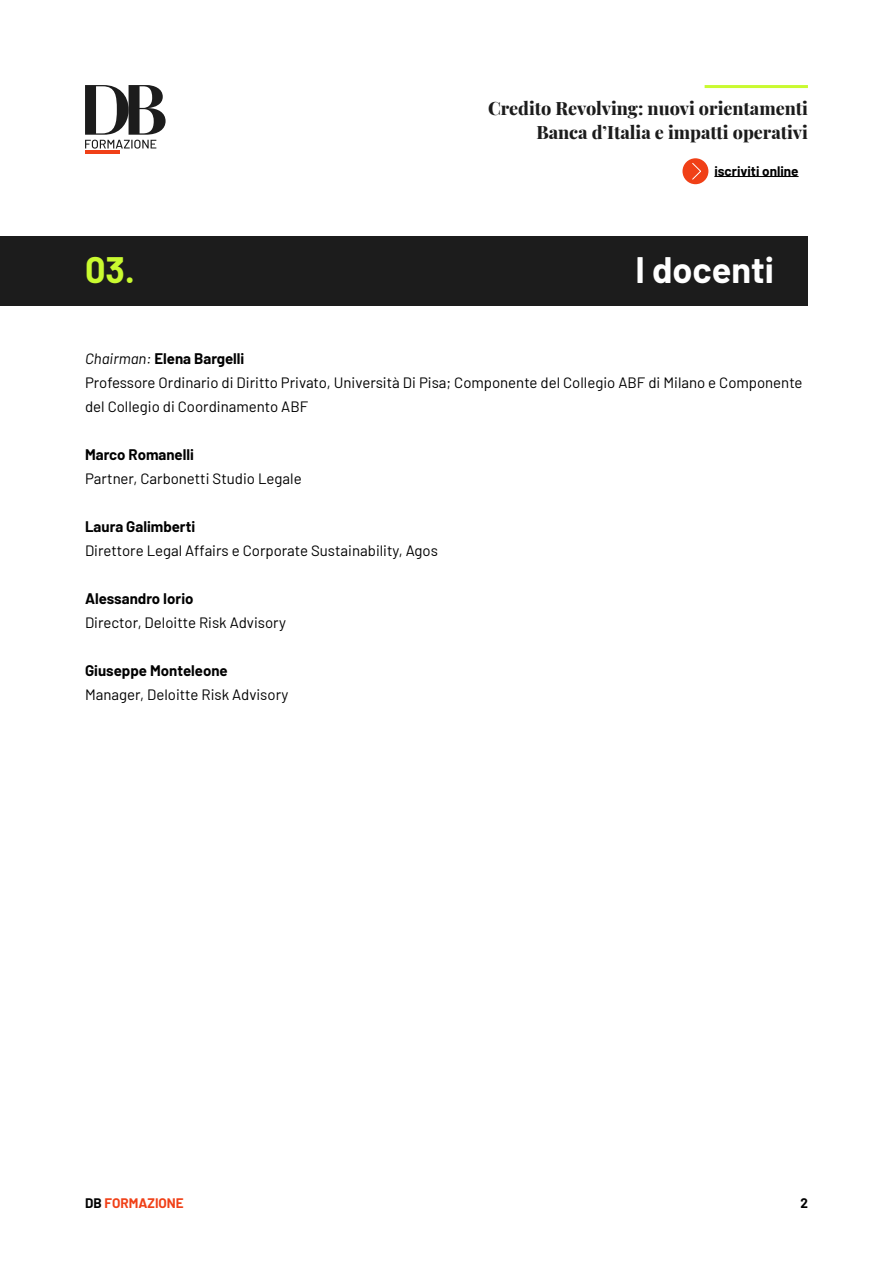
<style>
.page{position:relative;width:893px;height:1263px;background:#fff}
.page>*{position:absolute;margin:0;border:0;box-sizing:border-box;transform-origin:0 0}
.t1{font:700 36px "Barlow";color:#fff}
.t2{font:700 36px "Barlow";color:#c9fa30}
.t3{font:800 18px/24px "Playfair Display";color:#1c1c1c;text-align:right}
.t4{font:15px/24px "Barlow";color:#000}
.t5{font:700 15px "Barlow";color:#000}
.t6{font:700 13.5px "Barlow";color:#000}
.t7{font:700 13.5px "Barlow";color:#f04017}
.s1{font-style:italic}
.s2{font-weight:700}
.s3{color:#000}
</style>
<div class="page">
<hr style="left:85px;top:151px;width:35px;height:3px;background:#f04017">
<svg style="left:85px;top:85px;width:81px;height:64px"></svg>
<hr style="left:705px;top:85px;width:103px;height:3px;background:#c9fa30">
<hr style="left:714px;top:176px;width:85px;height:1px;background:#000">
<div style="left:682px;top:158px;width:26px;height:26px;background:#f04017;border-radius:50%"></div>
<svg style="left:692px;top:163px;width:9px;height:17px"></svg>
<div style="left:0;top:236px;width:808px;height:69px;background:#1c1c1c"></div>
<p class="t3" style="left:488px;top:95px;width:321px">Credito Revolving: nuovi orientamenti<br>Banca d’Italia e impatti operativi</p>
<p class="t6" style="left:714px;top:161px;width:86px">iscriviti online</p>
<h1 class="t2" style="left:85px;top:244px;width:51px">03.</h1>
<h1 class="t1" style="left:635px;top:244px;width:140px">I docenti</h1>
<p class="t4" style="left:85px;top:345px;width:719px"><span class="s1">Chairman:</span> <span class="s2">Elena Bargelli<br></span>Professore Ordinario di Diritto Privato, Università Di Pisa; Componente del Collegio ABF di Milano e Componente del Collegio di Coordinamento ABF</p>
<p class="t5" style="left:85px;top:443px;width:110px">Marco Romanelli</p>
<p class="t4" style="left:85px;top:465px;width:218px">Partner, Carbonetti Studio Legale</p>
<p class="t5" style="left:85px;top:515px;width:112px">Laura Galimberti</p>
<p class="t4" style="left:85px;top:537px;width:354px">Direttore Legal Affairs e Corporate Sustainability, Agos</p>
<p class="t5" style="left:85px;top:587px;width:110px">Alessandro Iorio</p>
<p class="t4" style="left:85px;top:609px;width:202px">Director, Deloitte Risk Advisory</p>
<p class="t5" style="left:85px;top:659px;width:144px">Giuseppe Monteleone</p>
<p class="t4" style="left:85px;top:681px;width:205px">Manager, Deloitte Risk Advisory</p>
<p class="t7" style="left:85px;top:1193px;width:100px"><span class="s3">DB</span> FORMAZIONE</p>
<p class="t6" style="left:800px;top:1193px;width:9px">2</p>
</div>
